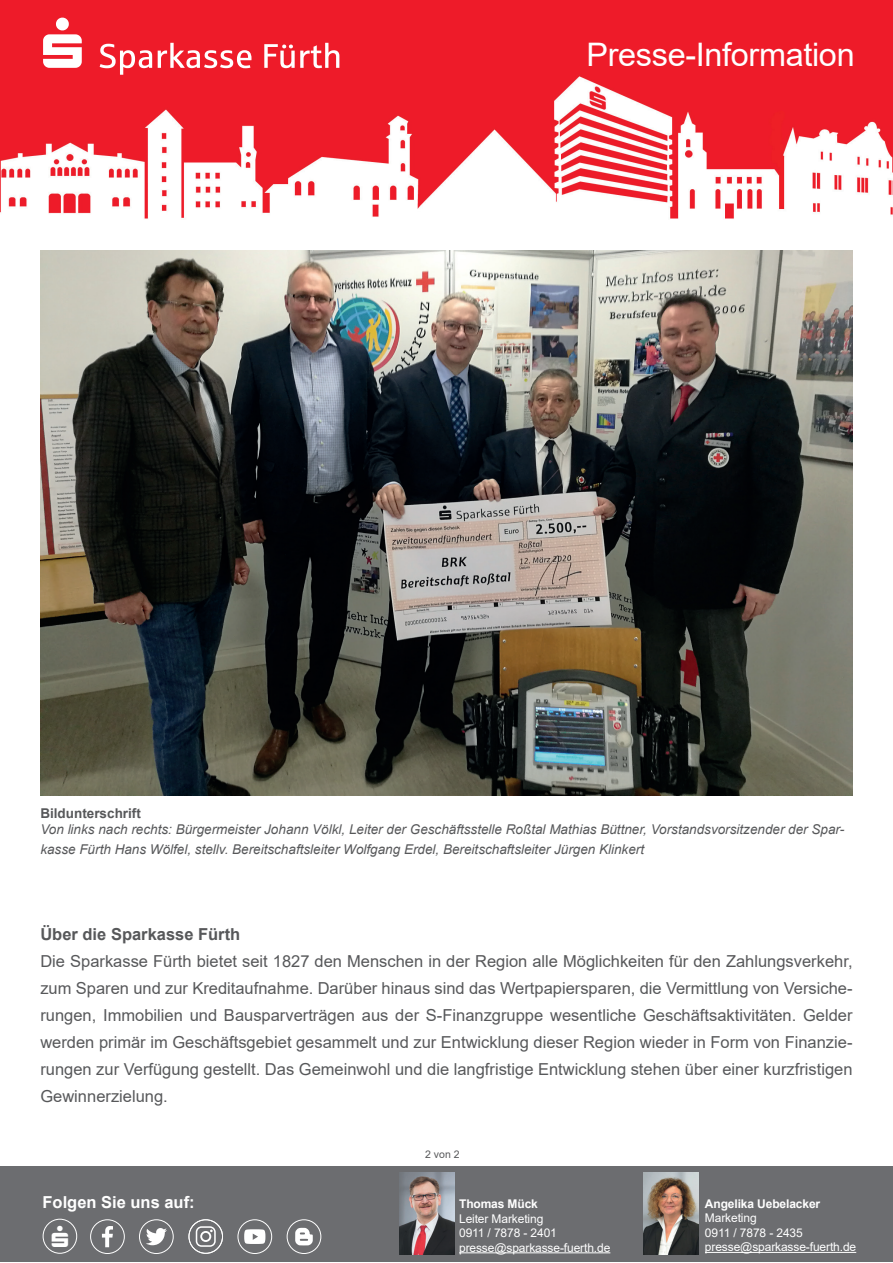
<style>
.page{position:relative;width:893px;height:1263px;background:#fff}
.page>*{position:absolute;margin:0;border:0;box-sizing:border-box;transform-origin:0 0}
.t1{font:32.4px "Arial";letter-spacing:-.01em;color:#fff}
.t2{font:16.5px/27px "Arial";color:#57585a;text-align:justify}
.t3{font:700 16.5px "Arial";color:#57585a}
.t4{font:700 16.5px "Arial";color:#fff}
.t5{font:italic 13.5px/19.8px "Arial";color:#57585a}
.t6{font:700 13.5px "Arial";color:#57585a}
.t7{font:12px "Arial";letter-spacing:-.01em;color:#fff}
.t8{font:700 12px "Arial";letter-spacing:-.01em;color:#fff}
.t9{font:10.5px "Arial";color:#57585a}
</style>
<div class="page">
<div style="left:0;top:1166px;width:893px;height:96px;background:#6c6d70"></div>
<img style="left:400px;top:1172px;width:55px;height:83px">
<img style="left:643px;top:1172px;width:55px;height:83px">
<hr style="left:459px;top:1252px;width:151px;height:1px;background:#fff">
<hr style="left:705px;top:1252px;width:151px;height:1px;background:#fff">
<div style="left:43px;top:1219px;width:34px;height:34px;border:1px solid #fff;border-radius:50%"></div>
<div style="left:90px;top:1219px;width:35px;height:35px;border:1px solid #fff;border-radius:50%"></div>
<svg style="left:102px;top:1226px;width:11px;height:21px"></svg>
<div style="left:139px;top:1219px;width:35px;height:35px;border:1px solid #fff;border-radius:50%"></div>
<svg style="left:146px;top:1228px;width:21px;height:17px"></svg>
<div style="left:188px;top:1219px;width:35px;height:35px;border:1px solid #fff;border-radius:50%"></div>
<svg style="left:196px;top:1226px;width:20px;height:21px"></svg>
<div style="left:237px;top:1219px;width:35px;height:35px;border:1px solid #fff;border-radius:50%"></div>
<svg style="left:244px;top:1229px;width:21px;height:15px"></svg>
<div style="left:287px;top:1219px;width:34px;height:35px;border:1px solid #fff;border-radius:50%"></div>
<svg style="left:295px;top:1228px;width:18px;height:17px"></svg>
<img style="left:0;top:0;width:893px;height:219px">
<svg style="left:43px;top:18px;width:296px;height:57px;background:#f0424e"></svg>
<img style="left:40px;top:251px;width:813px;height:544px">
<p class="t1" style="left:586px;top:32px;width:270px">Presse-Information</p>
<p class="t6" style="left:40px;top:804px;width:102px">Bildunterschrift</p>
<p class="t5" style="left:40px;top:820px;width:805px">Von links nach rechts: Bürgermeister Johann Völkl, Leiter der Geschäftsstelle Roßtal Mathias Büttner, Vorstandsvorsitzender der Spar&shy;kasse Fürth Hans Wölfel, stellv. Bereitschaftsleiter Wolfgang Erdel, Bereitschaftsleiter Jürgen Klinkert</p>
<p class="t3" style="left:40px;top:923px;width:201px">Über die Sparkasse Fürth</p>
<p class="t2" style="left:40px;top:948px;width:814px">Die Sparkasse Fürth bietet seit 1827 den Menschen in der Region alle Möglichkeiten für den Zahlungsverkehr, zum Sparen und zur Kreditaufnahme. Darüber hinaus sind das Wertpapiersparen, die Vermittlung von Versiche&shy;rungen, Immobilien und Bausparverträgen aus der S-Finanzgruppe wesentliche Geschäftsaktivitäten. Gelder werden primär im Geschäftsgebiet gesammelt und zur Entwicklung dieser Region wieder in Form von Finanzie&shy;rungen zur Verfügung gestellt. Das Gemeinwohl und die langfristige Entwicklung stehen über einer kurzfristigen Gewinnerzielung.</p>
<p class="t4" style="left:43px;top:1190px;width:154px">Folgen Sie uns auf:</p>
<p class="t9" style="left:425px;top:1147px;width:36px">2 von 2</p>
<p class="t8" style="left:459px;top:1196px;width:80px">Thomas Mück</p>
<p class="t7" style="left:459px;top:1210px;width:86px">Leiter Marketing</p>
<p class="t7" style="left:459px;top:1225px;width:99px">0911 / 7878 - 2401</p>
<p class="t7" style="left:459px;top:1239px;width:153px">presse@sparkasse-fuerth.de</p>
<p class="t8" style="left:705px;top:1195px;width:117px">Angelika Uebelacker</p>
<p class="t7" style="left:705px;top:1210px;width:53px">Marketing</p>
<p class="t7" style="left:705px;top:1224px;width:99px">0911 / 7878 - 2435</p>
<p class="t7" style="left:705px;top:1239px;width:153px">presse@sparkasse-fuerth.de</p>
</div>
